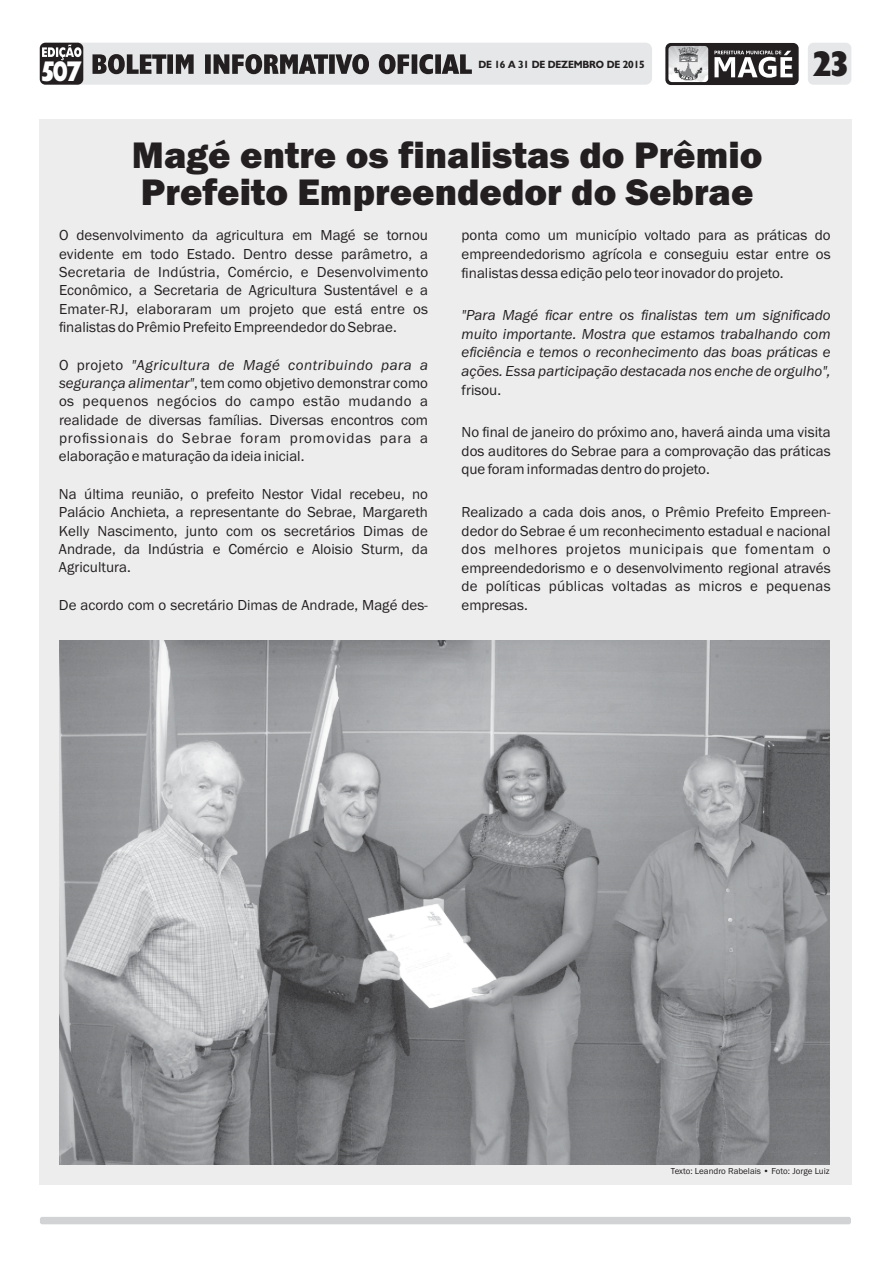
<style>
.page{position:relative;width:893px;height:1263px;background:#fff}
.page>*{position:absolute;margin:0;border:0;box-sizing:border-box;transform-origin:0 0}
.t1{font:800 38.25px/37.5px "Franklin Gothic";color:#231f20}
.t2{font:700 condensed 36px "Humanist 521 BT Xtra";color:#231f20;scale:1.14 1}
.t3{font:800 28.65px "Humanist 521 BT";color:#fff;scale:.82 1}
.t4{font:15px/18.3px "Franklin Gothic";color:#231f20;text-align:justify}
.t5{font:italic 15px/18.6px "Franklin Gothic";color:#231f20;text-align:justify}
.t6{font:700 10.5px "Humanist 521 BT";letter-spacing:-.015em;color:#231f20}
.t7{font:9px "Franklin Gothic";color:#231f20}
.s1{font-style:italic}
</style>
<div class="page">
<div style="left:39px;top:119px;width:813px;height:1066px;background:#ededee"></div>
<div style="left:40px;top:1217px;width:811px;height:7px;background:#d1d3d4;border-radius:2px"></div>
<svg style="left:665px;top:43px;width:134px;height:42px"></svg>
<div style="left:808px;top:43px;width:43px;height:42px;background:#e6e7e8;border-radius:6px"></div>
<div style="left:68px;top:43px;width:584px;height:42px;background:#e6e7e8;border-radius:6px"></div>
<svg style="left:93px;top:54px;width:379px;height:20px"></svg>
<div style="left:40px;top:43px;width:43px;height:42px;background:#231f20;border-radius:6px"></div>
<svg style="left:42px;top:44px;width:39px;height:16px"></svg>
<img style="left:59px;top:640px;width:770px;height:524px">
<h3 class="t3" style="left:40px;top:59px;width:52px">507</h3>
<p class="t6" style="left:478px;top:60px;width:168px">DE 16 A 31 DE DEZEMBRO DE 2015</p>
<h1 class="t1" style="left:132px;top:139px;width:632px">Magé entre os finalistas do Prêmio<br>Prefeito Empreendedor do Sebrae</h1>
<h2 class="t2" style="left:813px;top:49px;width:32px">23</h2>
<p class="t4" style="left:59px;top:227px;width:371px">O desenvolvimento da agricultura em Magé se tornou evidente em todo Estado. Dentro desse parâmetro, a Secretaria de Indústria, Comércio, e Desenvolvimento Econômico, a Secretaria de Agricultura Sustentável e a Emater-RJ, elaboraram um projeto que está entre os finalistas do Prêmio Prefeito Empreendedor do Sebrae.</p>
<p class="t4" style="left:59px;top:357px;width:371px">O projeto <span class="s1">"Agricultura de Magé contribuindo para a segurança alimentar"</span>, tem como objetivo demonstrar como os pequenos negócios do campo estão mudando a realidade de diversas famílias. Diversas encontros com profissionais do Sebrae foram promovidas para a elaboração e maturação da ideia inicial.</p>
<p class="t4" style="left:59px;top:486px;width:371px">Na última reunião, o prefeito Nestor Vidal recebeu, no Palácio Anchieta, a representante do Sebrae, Margareth Kelly Nascimento, junto com os secretários Dimas de Andrade, da Indústria e Comércio e Aloisio Sturm, da Agricultura.</p>
<p class="t4" style="left:59px;top:597px;width:371px">De acordo com o secretário Dimas de Andrade, Magé des-</p>
<p class="t4" style="left:462px;top:227px;width:371px">ponta como um município voltado para as práticas do empreendedorismo agrícola e conseguiu estar entre os finalistas dessa edição pelo teor inovador do projeto.</p>
<p class="t5" style="left:462px;top:307px;width:371px">"Para Magé ficar entre os finalistas tem um significado muito importante. Mostra que estamos trabalhando com eficiência e temos o reconhecimento das boas práticas e ações. Essa participação destacada nos enche de orgulho",</p>
<p class="t4" style="left:462px;top:382px;width:41px">frisou.</p>
<p class="t4" style="left:462px;top:424px;width:371px">No final de janeiro do próximo ano, haverá ainda uma visita dos auditores do Sebrae para a comprovação das práticas que foram informadas dentro do projeto.</p>
<p class="t4" style="left:462px;top:504px;width:371px">Realizado a cada dois anos, o Prêmio Prefeito Empreen&shy;dedor do Sebrae é um reconhecimento estadual e nacional dos melhores projetos municipais que fomentam o empreendedorismo e o desenvolvimento regional através de políticas públicas voltadas as micros e pequenas empresas.</p>
<p class="t7" style="left:671px;top:1168px;width:160px">Texto: Leandro Rabelais • Foto: Jorge Luiz</p>
</div>
